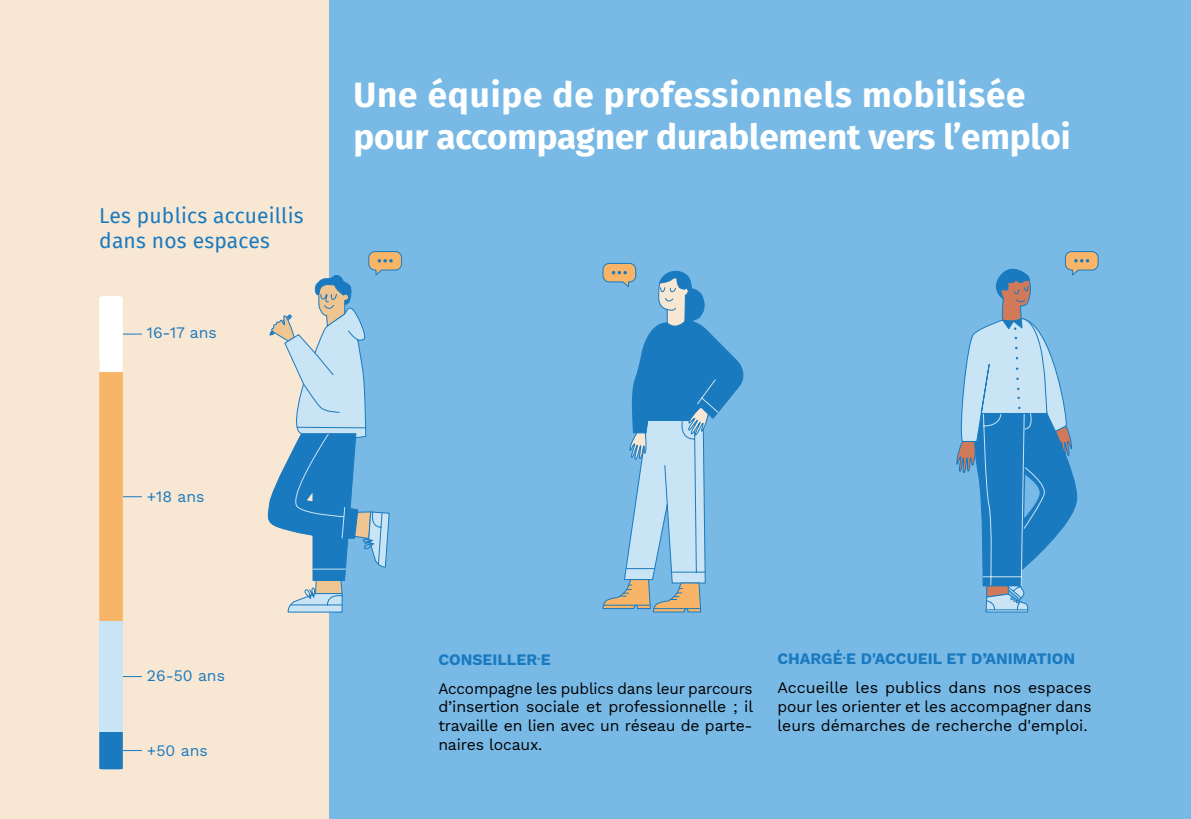
<style>
.page{position:relative;width:1191px;height:819px;background:#fff}
.page>*{position:absolute;margin:0;border:0;box-sizing:border-box;transform-origin:0 0}
.t1{font:700 35px/42px "Fira Sans";letter-spacing:-.005em;color:#fff}
.t2{font:21px/25.2px "Fira Sans";letter-spacing:.01em;color:#1a7abf}
.t3{font:15.75px/18.9px "Work Sans";letter-spacing:-.01em;color:#000;text-align:justify}
.t4{font:15.75px "Work Sans";color:#1a7abf}
</style>
<div class="page">
<div style="left:329px;top:0;width:862px;height:819px;background:#78b9e6"></div>
<div style="left:0;top:0;width:329px;height:819px;background:#f7e7d3"></div>
<svg style="left:123px;top:676px;width:19px;height:1px"></svg>
<svg style="left:99px;top:731px;width:43px;height:38px"></svg>
<svg style="left:99px;top:296px;width:43px;height:325px"></svg>
<div style="left:99px;top:621px;width:24px;height:110px;background:#c9e4f4"></div>
<svg style="left:267px;top:251px;width:135px;height:361px"></svg>
<svg style="left:956px;top:251px;width:143px;height:362px"></svg>
<svg style="left:602px;top:263px;width:142px;height:349px"></svg>
<h2 class="t2" style="left:99px;top:203px;width:206px">Les publics accueillis dans nos espaces</h2>
<p class="t4" style="left:147px;top:321px;width:71px">16-17 ans</p>
<h1 class="t1" style="left:353px;top:71px;width:718px">Une équipe de professionnels mobilisée pour accompagner durablement vers l’emploi</h1>
<p class="t4" style="left:147px;top:484px;width:59px">+18 ans</p>
<p class="t4" style="left:147px;top:663px;width:80px">26-50 ans</p>
<p class="t4" style="left:147px;top:738px;width:62px">+50 ans</p>
<p class="t4" style="left:438px;top:647px;width:114px">CONSEILLER.E</p>
<p class="t3" style="left:438px;top:678px;width:316px">Accompagne les publics dans leur parcours d’insertion sociale et professionnelle ; il travaille en lien avec un réseau de parte&shy;naires locaux.</p>
<p class="t4" style="left:777px;top:647px;width:299px">CHARGÉ.E D'ACCUEIL ET D’ANIMATION</p>
<p class="t3" style="left:777px;top:677px;width:316px">Accueille les publics dans nos espaces pour les orienter et les accompagner dans leurs démarches de recherche d'emploi.</p>
</div>
